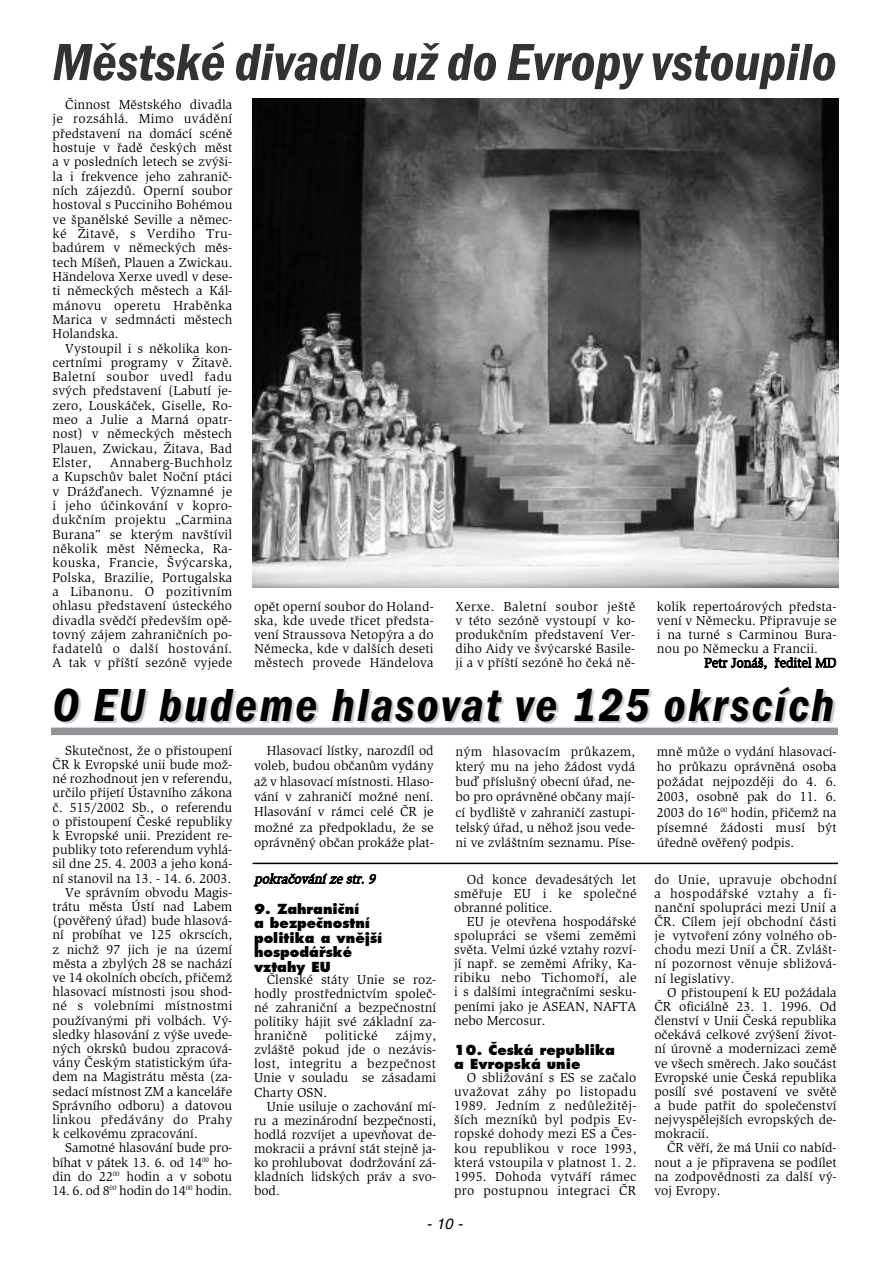
<style>
.page{position:relative;width:893px;height:1262px;background:#fff}
.page>*{position:absolute;margin:0;border:0;box-sizing:border-box;transform-origin:0 0}
.t1{font:italic 600 condensed 54px "Franklin Gothic Itc TCE";color:#333}
.t2{font:italic 600 condensed 48px "Franklin Gothic Itc TCE";letter-spacing:.05em;color:#000}
.t3{font:italic 15px "Helvetica CE";color:#000}
.t4{font:13.5px/14.1px "Slimbach Itc TCE";color:#000;text-align:justify}
.t5{font:800 13.5px/14.4px "Futura CE";color:#000}
.t6{font:13.5px "Slimbach Itc TCE";letter-spacing:.02em;color:#000}
.t7{font:italic 13.5px "Slimbach Itc TCE";color:#000}
.t8{font:13.5px "Slimbach Itc TCE";letter-spacing:.025em;color:#000}
.s1{color:#ccc}
</style>
<div class="page">
<div style="left:51px;top:727px;width:787px;height:8px;background:#939497"></div>
<img style="left:252px;top:99px;width:586px;height:488px">
<hr style="left:252px;top:862px;width:586px;height:2px;background:#000">
<h1 class="t1" style="left:53px;top:42px;width:785px">Městské divadlo už do Evropy vstoupilo</h1>
<p class="t4" style="left:53px;top:99px;width:181px;text-indent:13px">Činnost Městského divadla je rozsáhlá. Mimo uvádění představení na domácí scéně hostuje v řadě českých měst a v posledních letech se zvýši&shy;la i frekvence jeho zahranič&shy;ních zájezdů. Operní soubor hostoval s Pucciniho Bohémou ve španělské Seville a němec&shy;ké Žitavě, s Verdiho Tru&shy;badúrem v německých měs&shy;tech Míšeň, Plauen a Zwickau.<br>Händelova Xerxe uvedl v dese&shy;ti německých městech a Kál&shy;mánovu operetu Hraběnka Marica v sedmnácti městech Holandska.</p>
<p class="t4" style="left:53px;top:342px;width:181px;text-indent:13px">Vystoupil i s několika kon&shy;certními programy v Žitavě.<br>Baletní soubor uvedl řadu svých představení (Labutí je&shy;zero, Louskáček, Giselle, Ro&shy;meo a Julie a Marná opatr&shy;nost) v německých městech Plauen, Zwickau, Žitava, Bad Elster,</p>
<p class="t4" style="left:53px;top:457px;width:181px;text-indent:57px">Annaberg-Buchholz a Kupschův balet Noční ptáci v Drážďanech. Významné je i jeho účinkování v kopro&shy;dukčním projektu „Carmina Burana” se kterým navštívil několik měst Německa, Ra&shy;kouska, Francie, Švýcarska, Polska, Brazilie, Portugalska a Libanonu. O pozitivním ohlasu představení ústeckého divadla svědčí především opě&shy;tovný zájem zahraničních po&shy;řadatelů o další hostování.<br>A tak v příští sezóně vyjede</p>
<p class="t4" style="left:254px;top:600px;width:181px">opět operní soubor do Holand&shy;ska, kde uvede třicet předsta&shy;vení Straussova Netopýra a do Německa, kde v dalších deseti městech provede Händelova</p>
<p class="t4" style="left:455px;top:600px;width:181px">Xerxe. Baletní soubor ještě v této sezóně vystoupí v ko&shy;produkčním představení Ver&shy;diho Aidy ve švýcarské Basile&shy;ji a v příští sezóně ho čeká ně-</p>
<p class="t4" style="left:657px;top:600px;width:181px">kolik repertoárových předsta&shy;vení v Německu. Připravuje se i na turné s Carminou Bura&shy;nou po Německu a Francii.</p>
<p class="t4" style="left:704px;top:657px;width:133px">Petr Jonáš, ředitel MD</p>
<h2 class="t2" style="left:55px;top:686px;width:780px"><span class="s1">O EU budeme hlaso</span>vat ve 125 okrscích</h2>
<p class="t4" style="left:65px;top:744px;width:168px">Skutečnost, že o přistoupení</p>
<p class="t4" style="left:53px;top:759px;width:181px">ČR k Evropské unii bude mož-</p>
<p class="t4" style="left:53px;top:773px;width:181px">né rozhodnout jen v referendu,</p>
<p class="t4" style="left:53px;top:787px;width:181px">určilo přijetí Ústavního zákona</p>
<p class="t4" style="left:53px;top:801px;width:181px">č. 515/2002 Sb., o referendu</p>
<p class="t4" style="left:53px;top:815px;width:181px">o přistoupení České republiky</p>
<p class="t4" style="left:53px;top:829px;width:181px">k Evropské unii. Prezident re-</p>
<p class="t4" style="left:53px;top:844px;width:181px">publiky toto referendum vyhlá-</p>
<p class="t4" style="left:53px;top:858px;width:181px">sil dne 25. 4. 2003 a jeho koná-</p>
<p class="t4" style="left:53px;top:872px;width:180px">ní stanovil na 13. - 14. 6. 2003.</p>
<p class="t4" style="left:65px;top:886px;width:168px">Ve správním obvodu Magis-</p>
<p class="t4" style="left:53px;top:900px;width:181px">trátu města Ústí nad Labem</p>
<p class="t4" style="left:53px;top:915px;width:181px">(pověřený úřad) bude hlasová-</p>
<p class="t4" style="left:53px;top:929px;width:181px">ní probíhat ve 125 okrscích,</p>
<p class="t4" style="left:53px;top:943px;width:181px">z nichž 97 jich je na území</p>
<p class="t4" style="left:53px;top:957px;width:181px">města a zbylých 28 se nachází</p>
<p class="t4" style="left:53px;top:971px;width:181px">ve 14 okolních obcích, přičemž</p>
<p class="t4" style="left:53px;top:986px;width:181px">hlasovací místnosti jsou shod-</p>
<p class="t6" style="left:53px;top:1000px;width:181px">né s volebními místnostmi</p>
<p class="t4" style="left:53px;top:1014px;width:181px">používanými při volbách. Vý-</p>
<p class="t4" style="left:53px;top:1028px;width:181px">sledky hlasování z výše uvede-</p>
<p class="t4" style="left:53px;top:1042px;width:181px">ných okrsků budou zpracová-</p>
<p class="t4" style="left:53px;top:1056px;width:181px">vány Českým statistickým úřa-</p>
<p class="t4" style="left:53px;top:1071px;width:181px">dem na Magistrátu města (za-</p>
<p class="t4" style="left:53px;top:1085px;width:181px">sedací místnost ZM a kanceláře</p>
<p class="t4" style="left:53px;top:1099px;width:181px">Správního odboru) a datovou</p>
<p class="t6" style="left:53px;top:1114px;width:181px">linkou předávány do Prahy</p>
<p class="t4" style="left:53px;top:1127px;width:147px">k celkovému zpracování.</p>
<p class="t4" style="left:65px;top:1142px;width:168px">Samotné hlasování bude pro-</p>
<p class="t4" style="left:53px;top:1156px;width:181px">bíhat v pátek 13. 6. od 14<sup>00</sup> ho-</p>
<p class="t4" style="left:53px;top:1170px;width:181px">din do 22<sup>00</sup> hodin a v sobotu</p>
<p class="t4" style="left:53px;top:1184px;width:181px">14. 6. od 8<sup>00</sup> hodin do 14<sup>00</sup> hodin.</p>
<p class="t4" style="left:254px;top:744px;width:181px;line-height:15.3px;text-indent:13px">Hlasovací lístky, narozdíl od voleb, budou občanům vydány až v hlasovací místnosti. Hlaso&shy;vání v zahraničí možné není.<br>Hlasování v rámci celé ČR je možné za předpokladu, že se oprávněný občan prokáže plat-</p>
<p class="t4" style="left:455px;top:745px;width:181px;line-height:15.1px">ným hlasovacím průkazem, který mu na jeho žádost vydá buď příslušný obecní úřad, ne&shy;bo pro oprávněné občany mají&shy;cí bydliště v zahraničí zastupi&shy;telský úřad, u něhož jsou vede&shy;ni ve zvláštním seznamu. Píse-</p>
<p class="t4" style="left:657px;top:745px;width:181px;line-height:15.1px">mně může o vydání hlasovací&shy;ho průkazu oprávněná osoba požádat nejpozději do 4. 6.<br>2003, osobně pak do 11. 6.<br>2003 do 16<sup>00</sup> hodin, přičemž na písemné žádosti musí být úředně ověřený podpis.</p>
<p class="t7" style="left:254px;top:874px;width:125px">pokračování ze str. 9</p>
<p class="t5" style="left:254px;top:902px;width:130px">9. Zahraniãní<br>a bezpeãnostní politika a vnûj‰í hospodáfiské vztahy EU</p>
<p class="t4" style="left:254px;top:973px;width:184px;text-indent:13px">Členské státy Unie se roz&shy;hodly prostřednictvím společ&shy;né zahraniční a bezpečnostní politiky hájit své základní za&shy;hraničně</p>
<p class="t8" style="left:325px;top:1030px;width:54px">politické</p>
<p class="t4" style="left:254px;top:1030px;width:184px;text-indent:141px">zájmy, zvláště pokud jde o nezávis&shy;lost, integritu a bezpečnost Unie v souladu se zásadami Charty OSN.</p>
<p class="t4" style="left:254px;top:1100px;width:184px;text-indent:13px">Unie usiluje o zachování mí&shy;ru a mezinárodní bezpečnosti, hodlá rozvíjet a upevňovat de&shy;mokracii a právní stát stejně ja&shy;ko prohlubovat dodržování zá&shy;kladních lidských práv a svo&shy;bod.</p>
<p class="t4" style="left:454px;top:873px;width:184px;text-indent:13px">Od konce devadesátých let směřuje EU i ke společné obranné politice.</p>
<p class="t4" style="left:454px;top:915px;width:184px;text-indent:13px">EU je otevřena hospodářské spolupráci se všemi zeměmi světa. Velmi úzké vztahy rozví&shy;jí např. se zeměmi Afriky, Ka&shy;ribiku nebo Tichomoří, ale i s dalšími integračními sesku&shy;peními jako je ASEAN, NAFTA nebo Mercosur.</p>
<p class="t5" style="left:454px;top:1043px;width:162px">10. âeská republika a Evropská unie</p>
<p class="t4" style="left:454px;top:1071px;width:184px;text-indent:13px">O sbližování s ES se začalo uvažovat záhy po listopadu 1989. Jedním z nedůležitěj&shy;ších mezníků byl podpis Ev&shy;ropské dohody mezi ES a Čes&shy;kou republikou v roce 1993, která vstoupila v platnost 1. 2.<br>1995. Dohoda vytváří rámec pro postupnou integraci ČR</p>
<p class="t3" style="left:426px;top:1218px;width:37px">- 10 -</p>
<p class="t4" style="left:654px;top:873px;width:184px">do Unie, upravuje obchodní a hospodářské vztahy a fi&shy;nanční spolupráci mezi Unií a ČR. Cílem její obchodní části je vytvoření zóny volného ob&shy;chodu mezi Unií a ČR. Zvlášt&shy;ní pozornost věnuje sbližová&shy;ní legislativy.</p>
<p class="t4" style="left:654px;top:986px;width:184px;text-indent:13px">O přistoupení k EU požádala ČR oficiálně 23. 1. 1996. Od členství v Unii Česká republika očekává celkové zvýšení život&shy;ní úrovně a modernizaci země ve všech směrech. Jako součást Evropské unie Česká republika posílí své postavení ve světě a bude patřit do společenství nejvyspělejších evropských de&shy;mokracií.</p>
<p class="t4" style="left:654px;top:1142px;width:184px;text-indent:13px">ČR věří, že má Unii co nabíd&shy;nout a je připravena se podílet na zodpovědnosti za další vý&shy;voj Evropy.</p>
</div>
